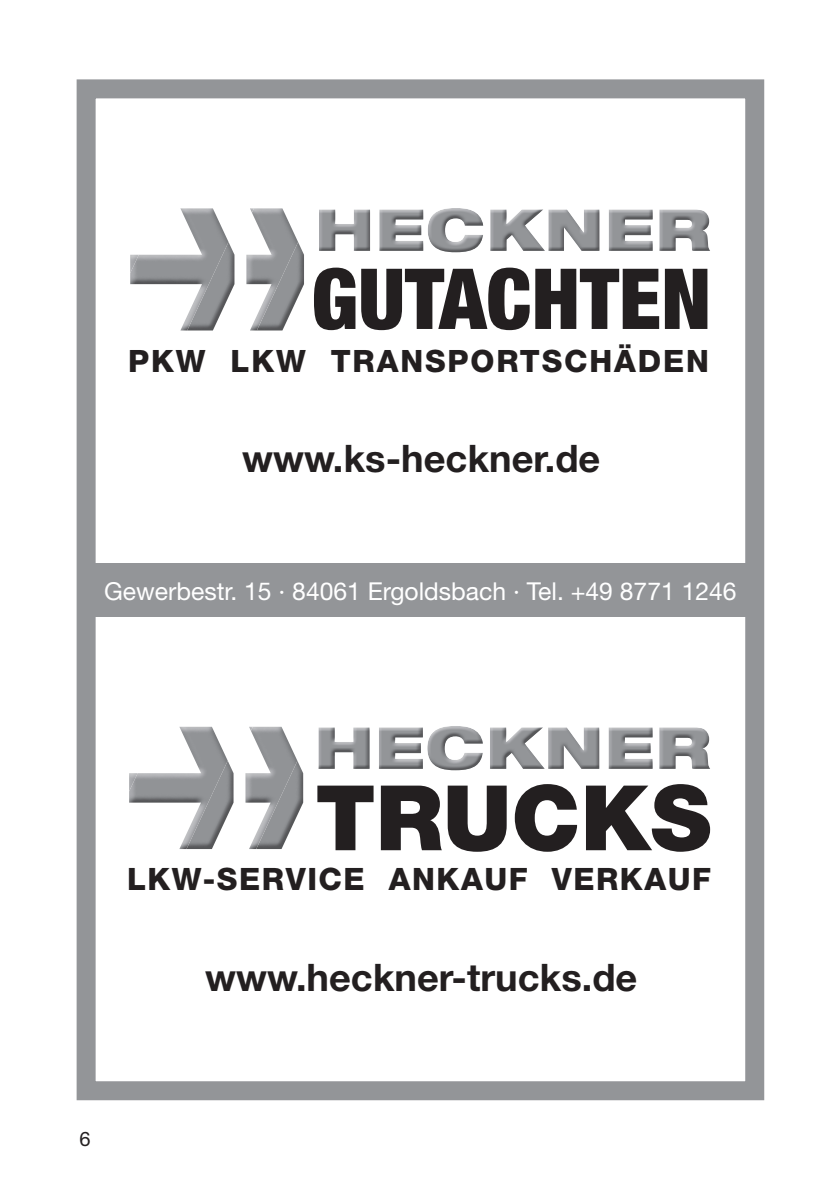
<style>
.page{position:relative;width:840px;height:1191px;background:#fff}
.page>*{position:absolute;margin:0;border:0;box-sizing:border-box;transform-origin:0 0}
.t1{font:900 90.4px "Helvetica Neue";color:#231f20}
.t2{font:900 condensed 84.2px "Helvetica Neue";color:#231f20}
.t3{font:700 38px "Helvetica Neue";color:#231f20}
.t4{font:800 30.8px "Helvetica Neue";letter-spacing:.055em;color:#231f20}
.t5{font:24.6px "Helvetica Neue";color:#fff}
.t6{font:20px "Helvetica Neue";color:#231f20}
</style>
<div class="page">
<div style="left:77px;top:79px;width:686px;height:1021px;border:19px solid #939598"></div>
<div style="left:77px;top:563px;width:685px;height:54px;background:#939598"></div>
<img style="left:228px;top:242px;width:6px;height:56px">
<img style="left:130px;top:208px;width:98px;height:122px">
<img style="left:298px;top:242px;width:6px;height:55px">
<img style="left:246px;top:208px;width:52px;height:122px">
<img style="left:319px;top:208px;width:390px;height:44px">
<img style="left:227px;top:760px;width:6px;height:57px">
<img style="left:129px;top:727px;width:98px;height:122px">
<img style="left:297px;top:761px;width:6px;height:55px">
<img style="left:245px;top:727px;width:52px;height:122px">
<img style="left:318px;top:726px;width:391px;height:44px">
<h2 class="t2" style="left:311px;top:247px;width:401px">GUTACHTEN</h2>
<p class="t4" style="left:128px;top:342px;width:582px">PKW LKW TRANSPORTSCHÄDEN</p>
<h3 class="t3" style="left:242px;top:435px;width:359px">www.ks-heckner.de</h3>
<p class="t5" style="left:104px;top:576px;width:633px">Gewerbestr. 15 · 84061 Ergoldsbach · Tel. +49 8771 1246</p>
<h1 class="t1" style="left:315px;top:764px;width:397px">TRUCKS</h1>
<p class="t4" style="left:127px;top:861px;width:585px">LKW-SERVICE ANKAUF VERKAUF</p>
<h3 class="t3" style="left:205px;top:953px;width:433px">www.heckner-trucks.de</h3>
<p class="t6" style="left:79px;top:1126px;width:13px">6</p>
</div>
